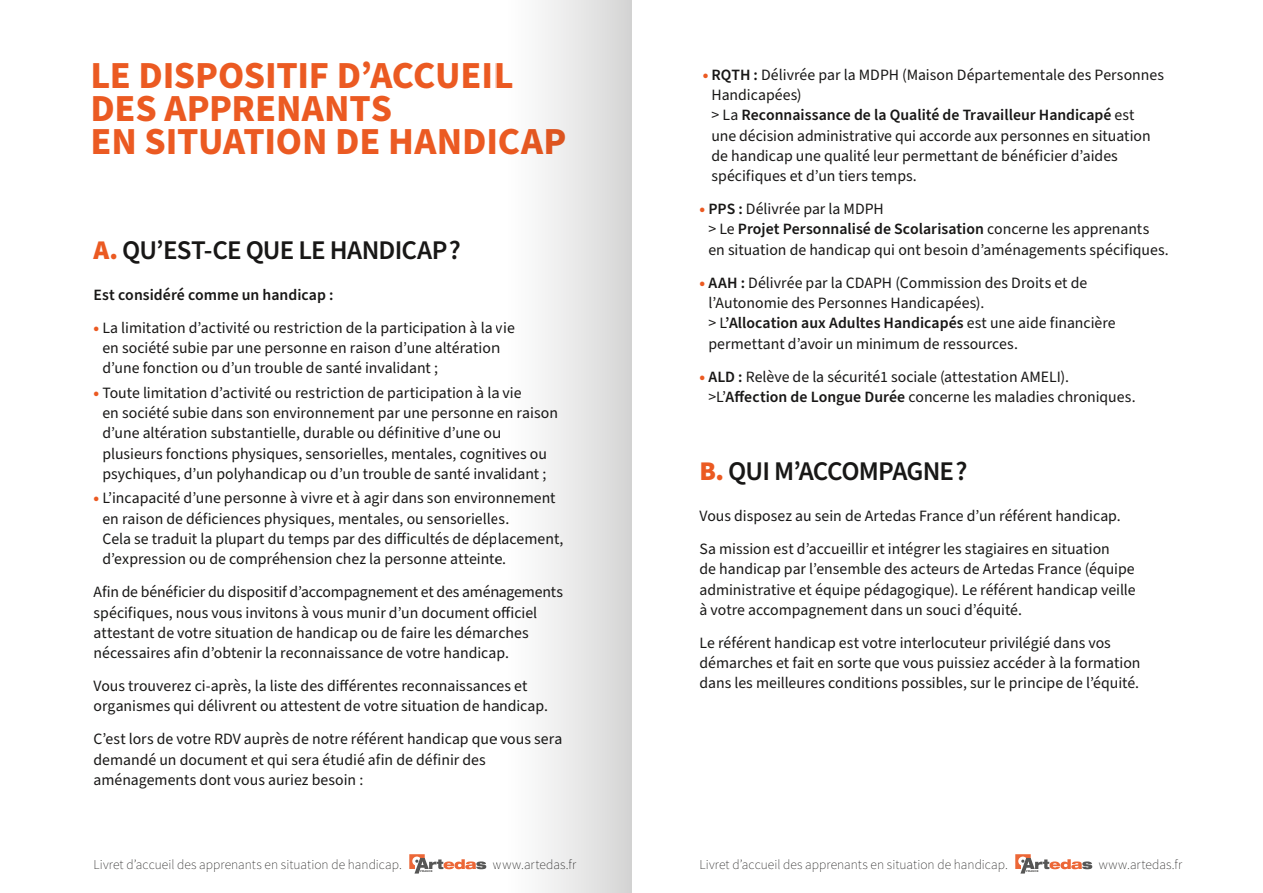
<style>
.page{position:relative;width:1263px;height:893px;background:#fff}
.page>*{position:absolute;margin:0;border:0;box-sizing:border-box;transform-origin:0 0}
.t1{font:700 38.25px/33px "Source Sans Pro";letter-spacing:-.005em;color:#eb5a22}
.t2{font:600 27px "Source Sans Pro";letter-spacing:-.03em;color:#181716}
.t3{font:15.75px/20.2px "Source Sans Pro";color:#181716}
.t4{font:600 15.75px "Source Sans Pro";letter-spacing:.005em;color:#181716}
.t5{font:200 13.5px "Source Sans Pro";letter-spacing:.005em;color:#181716}
.s1{font-weight:900;color:#eb5a22}
.s2{font-weight:600}
</style>
<div class="page">
<svg style="left:1015px;top:854px;width:77px;height:19px"></svg>
<svg style="left:409px;top:854px;width:77px;height:19px"></svg>
<div style="left:496px;top:0;width:135px;height:893px;background:linear-gradient(to right,#fff,#d6d6d6)"></div>
<h1 class="t1" style="left:90px;top:60px;width:478px">LE DISPOSITIF D’ACCUEIL<br>DES APPRENANTS<br>EN SITUATION DE HANDICAP</h1>
<p class="t3" style="left:711px;top:65px;width:454px;text-indent:-9px"><span class="s1">•</span> <span class="s2">RQTH :</span> Délivrée par la MDPH (Maison Départementale des Personnes Handicapées)<br>&gt; La <span class="s2">Reconnaissance de la Qualité de Travailleur Handicapé</span> est<br>une décision administrative qui accorde aux personnes en situation de handicap une qualité leur permettant de bénéficier d’aides spécifiques et d’un tiers temps.</p>
<p class="t3" style="left:708px;top:199px;width:462px;text-indent:-9px"><span class="s1">•</span> <span class="s2">PPS :</span> Délivrée par la MDPH<br>&gt; Le <span class="s2">Projet Personnalisé de Scolarisation</span> concerne les apprenants en situation de handicap qui ont besoin d’aménagements spécifiques.</p>
<p class="t3" style="left:708px;top:273px;width:409px;text-indent:-9px"><span class="s1">•</span> <span class="s2">AAH :</span> Délivrée par la CDAPH (Commission des Droits et de l’Autonomie des Personnes Handicapées).<br>&gt; L<span class="s2">’Allocation aux Adultes Handicapés</span> est une aide financière permettant d’avoir un minimum de ressources.</p>
<p class="t3" style="left:708px;top:367px;width:429px;text-indent:-9px"><span class="s1">•</span> <span class="s2">ALD :</span> Relève de la sécurité1 sociale (attestation AMELI). &gt;L’<span class="s2">Affection de Longue Durée</span> concerne les maladies chroniques.</p>
<h2 class="t2" style="left:94px;top:232px;width:369px"><span class="s1">A.</span> QU’EST-CE QUE LE HANDICAP ?</h2>
<p class="t4" style="left:94px;top:284px;width:241px">Est considéré comme un handicap :</p>
<p class="t3" style="left:102px;top:318px;width:414px;text-indent:-9px"><span class="s1">•</span> La limitation d’activité ou restriction de la participation à la vie en société subie par une personne en raison d’une altération d’une fonction ou d’un trouble de santé invalidant ;</p>
<p class="t3" style="left:102px;top:383px;width:457px;text-indent:-9px"><span class="s1">•</span> Toute limitation d’activité ou restriction de participation à la vie<br>en société subie dans son environnement par une personne en raison d’une altération substantielle, durable ou définitive d’une ou plusieurs fonctions physiques, sensorielles, mentales, cognitives ou psychiques, d’un polyhandicap ou d’un trouble de santé invalidant ;</p>
<p class="t3" style="left:102px;top:489px;width:463px;text-indent:-9px"><span class="s1">•</span> L’incapacité d’une personne à vivre et à agir dans son environnement en raison de déficiences physiques, mentales, ou sensorielles.<br>Cela se traduit la plupart du temps par des difficultés de déplacement, d’expression ou de compréhension chez la personne atteinte.</p>
<p class="t3" style="left:94px;top:582px;width:471px">Afin de bénéficier du dispositif d’accompagnement et des aménagements spécifiques, nous vous invitons à vous munir d’un document officiel attestant de votre situation de handicap ou de faire les démarches nécessaires afin d’obtenir la reconnaissance de votre handicap.</p>
<p class="t3" style="left:94px;top:676px;width:456px">Vous trouverez ci-après, la liste des différentes reconnaissances et organismes qui délivrent ou attestent de votre situation de handicap.</p>
<p class="t3" style="left:94px;top:729px;width:470px">C’est lors de votre RDV auprès de notre référent handicap que vous sera demandé un document et qui sera étudié afin de définir des aménagements dont vous auriez besoin :</p>
<h2 class="t2" style="left:699px;top:453px;width:270px"><span class="s1">B.</span> QUI M’ACCOMPAGNE ?</h2>
<p class="t3" style="left:699px;top:500px;width:423px;line-height:33px">Vous disposez au sein de Artedas France d’un référent handicap.<br>Sa mission est d’accueillir et intégrer les stagiaires en situation</p>
<p class="t3" style="left:699px;top:559px;width:438px;text-align:justify">de handicap par l’ensemble des acteurs de Artedas France (équipe administrative et équipe pédagogique). Le référent handicap veille à votre accompagnement dans un souci d’équité.</p>
<p class="t3" style="left:699px;top:633px;width:443px">Le référent handicap est votre interlocuteur privilégié dans vos démarches et fait en sorte que vous puissiez accéder à la formation dans les meilleures conditions possibles, sur le principe de l’équité.</p>
<p class="t5" style="left:94px;top:856px;width:310px">Livret d’accueil des apprenants en situation de handicap.</p>
<p class="t5" style="left:493px;top:856px;width:85px">www.artedas.fr</p>
<p class="t5" style="left:699px;top:856px;width:310px">Livret d’accueil des apprenants en situation de handicap.</p>
<p class="t5" style="left:1099px;top:856px;width:85px">www.artedas.fr</p>
</div>
